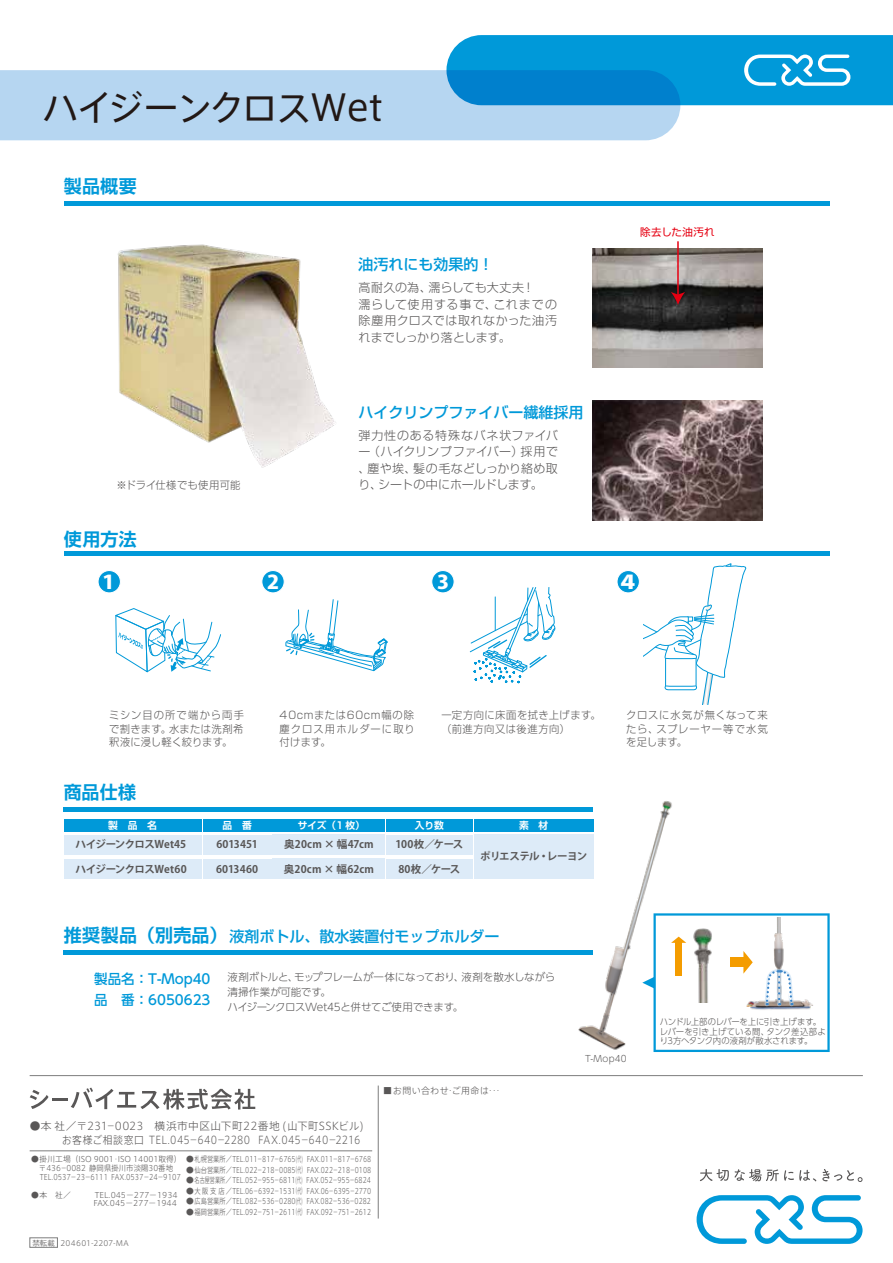
<style>
.page{position:relative;width:893px;height:1263px;background:#fff}
.page>*{position:absolute;margin:0;border:0;box-sizing:border-box;transform-origin:0 0}
.t1{font:36px "Axis Std";letter-spacing:-.055em;color:#221815}
.t2{font:800 18.9px "Koz Go Pro";color:#fff;scale:1.1 1}
.t3{font:700 18px "Shin Go Pro De";letter-spacing:.015em;color:#0099d9}
.t4{font:500 15px "Shin Go Pro";color:#0099d9}
.t5{font:500 13.5px/21px "UD Shin Go Pr 6 N";color:#0099d9}
.t6{font:300 12px/16.5px "Shin Go Pro";letter-spacing:.01em;color:#595757}
.t7{font:300 10.65px/14.1px "Axis Std";letter-spacing:.035em;color:#595757}
.t8{font:300 10.5px/13.5px "Shin Go Pro";letter-spacing:.055em;color:#595757;text-align:justify}
.t9{font:300 10.5px/15px "UD Shin Go Pr 6 N";letter-spacing:-.02em;color:#595757}
.t10{font:700 10.5px "Koz Go Pro";letter-spacing:-.015em;color:#595757}
.t11{font:700 10.5px "Koz Go Pro";letter-spacing:.02em;color:#595757}
.t12{font:300 10.5px "Shin Go Pro";letter-spacing:.025em;color:#595757}
.t13{font:700 10.5px "Koz Go Pro";letter-spacing:-.065em;color:#595757}
.t14{font:10.5px "Shin Go Pro";letter-spacing:.035em;color:#e60012}
.t15{font:700 9.75px "Shin Go Pro De";letter-spacing:-.03em;color:#fff}
.t16{font:300 9px "Axis Std";letter-spacing:.035em;color:#595757}
.t17{font:300 9px "UD Shin Go Pro";letter-spacing:.025em;color:#595757}
.t18{font:300 8.7px/9.3px "UD Shin Go Pro";letter-spacing:-.01em;color:#595757;scale:.96 1}
.t19{font:300 7.8px/8.7px "Axis Std";color:#595757}
.t20{font:300 7.5px "Axis Std";letter-spacing:.015em;color:#595757}
.s1{font-family:"Shin Go Pro De";font-weight:700;font-size:18px}
</style>
<div class="page">
<hr style="left:64px;top:202px;width:765px;height:4px;background:#0099d9">
<div style="left:64px;top:807px;width:529px;height:5px;background:#0099d9"></div>
<div style="left:64px;top:819px;width:137px;height:13px;background:#0099d9"></div>
<div style="left:64px;top:834px;width:137px;height:20px;background:#ddebf8"></div>
<div style="left:64px;top:859px;width:137px;height:20px;background:#ddebf8"></div>
<div style="left:203px;top:819px;width:69px;height:13px;background:#0099d9"></div>
<div style="left:203px;top:834px;width:69px;height:20px;background:#ddebf8"></div>
<div style="left:203px;top:859px;width:69px;height:20px;background:#ddebf8"></div>
<div style="left:273px;top:819px;width:112px;height:13px;background:#0099d9"></div>
<div style="left:273px;top:834px;width:112px;height:21px;background:#ddebf8"></div>
<div style="left:273px;top:859px;width:112px;height:20px;background:#ddebf8"></div>
<div style="left:386px;top:819px;width:86px;height:13px;background:#0099d9"></div>
<div style="left:386px;top:834px;width:86px;height:20px;background:#ddebf8"></div>
<div style="left:386px;top:859px;width:86px;height:20px;background:#ddebf8"></div>
<div style="left:474px;top:819px;width:120px;height:13px;background:#0099d9"></div>
<div style="left:474px;top:834px;width:120px;height:45px;background:#ddebf8"></div>
<hr style="left:64px;top:552px;width:765px;height:4px;background:#0099d9">
<div style="left:98px;top:570px;width:22px;height:23px;background:#0099d9;border-radius:50%"></div>
<div style="left:98px;top:570px;width:23px;height:23px;border:1px solid #fff;border-radius:50%"></div>
<div style="left:262px;top:570px;width:22px;height:23px;background:#0099d9;border-radius:50%"></div>
<div style="left:261px;top:570px;width:24px;height:23px;border:1px solid #fff;border-radius:50%"></div>
<div style="left:432px;top:570px;width:22px;height:23px;background:#0099d9;border-radius:50%"></div>
<div style="left:431px;top:570px;width:24px;height:23px;border:1px solid #fff;border-radius:50%"></div>
<div style="left:617px;top:570px;width:22px;height:23px;background:#0099d9;border-radius:50%"></div>
<div style="left:616px;top:570px;width:24px;height:23px;border:1px solid #fff;border-radius:50%"></div>
<svg style="left:697px;top:1195px;width:165px;height:49px"></svg>
<svg style="left:700px;top:1169px;width:116px;height:12px"></svg>
<svg style="left:822px;top:1169px;width:40px;height:13px"></svg>
<hr style="left:30px;top:1075px;width:833px;height:1px;background:#7d7d7d">
<hr style="left:30px;top:1150px;width:342px;height:1px;background:#7d7d7d">
<hr style="left:378px;top:1085px;width:1px;height:133px;background:#7d7d7d">
<div style="left:30px;top:1237px;width:28px;height:10px;border:1px solid #7d7d7d"></div>
<svg style="left:30px;top:1090px;width:19px;height:19px"></svg>
<hr style="left:52px;top:1097px;width:16px;height:3px;background:#595757">
<svg style="left:71px;top:1087px;width:184px;height:23px"></svg>
<div style="left:0;top:70px;width:680px;height:70px;background:#b6d6f1"></div>
<svg style="left:446px;top:35px;width:447px;height:70px;background:#0d98d8"></svg>
<img style="left:90px;top:201px;width:270px;height:267px">
<hr style="left:64px;top:951px;width:529px;height:4px;background:#0099d9">
<img style="left:593px;top:401px;width:169px;height:119px">
<img style="left:593px;top:249px;width:169px;height:119px">
<hr style="left:677px;top:242px;width:2px;height:54px;background:#e60012">
<svg style="left:671px;top:292px;width:14px;height:13px"></svg>
<svg style="left:285px;top:599px;width:103px;height:72px"></svg>
<svg style="left:115px;top:608px;width:106px;height:65px"></svg>
<svg style="left:469px;top:587px;width:87px;height:97px"></svg>
<svg style="left:644px;top:563px;width:102px;height:141px"></svg>
<img style="left:561px;top:801px;width:111px;height:249px">
<svg style="left:642px;top:913px;width:188px;height:139px"></svg>
<h1 class="t1" style="left:43px;top:80px;width:342px">ハイジーンクロスWet</h1>
<h3 class="t3" style="left:64px;top:171px;width:74px">製品概要</h3>
<h3 class="t12" style="left:116px;top:477px;width:125px">※ドライ仕様でも使用可能</h3>
<h3 class="t4" style="left:359px;top:252px;width:136px">油汚れにも効果的！</h3>
<h3 class="t6" style="left:359px;top:278px;width:200px">高耐久の為、濡らしても大丈夫！<br>濡らして使用する事で、これまでの除塵用クロスでは取れなかった油汚れまでしっかり落とします。</h3>
<h3 class="t4" style="left:359px;top:400px;width:226px">ハイクリンプファイバー繊維採用</h3>
<h3 class="t6" style="left:359px;top:425px;width:201px;text-align:justify">弾力性のある特殊なバネ状ファイバー（ハイクリンプファイバー）採用で、塵や埃、髪の毛などしっかり絡め取り、シートの中にホールドします。</h3>
<h3 class="t14" style="left:640px;top:223px;width:76px">除去した油汚れ</h3>
<h3 class="t3" style="left:64px;top:524px;width:74px">使用方法</h3>
<h2 class="t2" style="left:103px;top:569px;width:12px">1</h2>
<h2 class="t2" style="left:267px;top:569px;width:12px">2</h2>
<h2 class="t2" style="left:437px;top:569px;width:12px">3</h2>
<h2 class="t2" style="left:617px;top:569px;width:20px">４</h2>
<h3 class="t8" style="left:109px;top:707px;width:137px">ミシン目の所で端から両手で割きます。水または洗剤希釈液に浸し軽く絞ります。</h3>
<h3 class="t3" style="left:64px;top:778px;width:74px">商品仕様</h3>
<p class="t15" style="left:108px;top:817px;width:50px">製　品　名</p>
<h3 class="t10" style="left:76px;top:838px;width:112px">ハイジーンクロスWet45</h3>
<h3 class="t10" style="left:76px;top:862px;width:113px">ハイジーンクロスWet60</h3>
<p class="t15" style="left:223px;top:817px;width:31px">品　番</p>
<h3 class="t11" style="left:216px;top:862px;width:44px">6013460</h3>
<h3 class="t10" style="left:216px;top:838px;width:43px">6013451</h3>
<h3 class="t8" style="left:280px;top:707px;width:137px">40cmまたは60cm幅の除塵クロス用ホルダーに取り付けます。</h3>
<h3 class="t8" style="left:441px;top:707px;width:161px">一定方向に床面を拭き上げます。（前進方向又は後進方向）</h3>
<h3 class="t8" style="left:626px;top:707px;width:143px">クロスに水気が無くなって来たら、スプレーヤー等で水気を足します。</h3>
<p class="t15" style="left:298px;top:817px;width:69px">サイズ（1 枚）</p>
<h3 class="t11" style="left:284px;top:838px;width:91px">奥20cm × 幅47cm</h3>
<h3 class="t11" style="left:284px;top:862px;width:92px">奥20cm × 幅62cm</h3>
<p class="t15" style="left:415px;top:817px;width:30px">入り数</p>
<h3 class="t10" style="left:395px;top:838px;width:69px">100枚／ケース</h3>
<h3 class="t10" style="left:398px;top:862px;width:64px">80枚／ケース</h3>
<p class="t15" style="left:519px;top:817px;width:31px">素　材</p>
<h3 class="t13" style="left:480px;top:849px;width:109px">ポリエステル・レーヨン</h3>
<h3 class="t4" style="left:64px;top:924px;width:437px"><span class="s1">推奨製品（別売品）</span>液剤ボトル、散水装置付モップホルダー</h3>
<h3 class="t5" style="left:94px;top:968px;width:118px">製品名：T-Mop40品　番：6050623</h3>
<h3 class="t9" style="left:228px;top:969px;width:329px">液剤ボトルと、モップフレームが一体になっており、液剤を散水しながら清掃作業が可能です。<br>ハイジーンクロスWet45と併せてご使用できます。</h3>
<h3 class="t7" style="left:30px;top:1118px;width:335px">●本 社／〒231－0023 横浜市中区山下町22番地 (山下町SSKビル)　　　お客様ご相談窓口 TEL.045－640－2280 FAX.045－640－2216</h3>
<p class="t19" style="left:186px;top:1154px;width:187px">●札幌営業所／TEL.011－817－6765(代) FAX.011－817－6768</p>
<p class="t19" style="left:186px;top:1165px;width:187px">●仙台営業所／TEL.022－218－0085(代) FAX.022－218－0108</p>
<p class="t19" style="left:186px;top:1175px;width:186px">●名古屋営業所／TEL.052－955－6811(代) FAX.052－955－6824</p>
<p class="t19" style="left:186px;top:1186px;width:187px">●大阪支店／TEL.06－6392－1531(代) FAX.06－6395－2770</p>
<p class="t19" style="left:186px;top:1196px;width:186px">●広島営業所／TEL.082－536－0280(代) FAX.082－536－0282</p>
<p class="t19" style="left:186px;top:1207px;width:187px">●福岡営業所／TEL.092－751－2611(代) FAX.092－751－2612</p>
<p class="t20" style="left:32px;top:1237px;width:98px">禁転載 204601-2207-MA</p>
<p class="t19" style="left:39px;top:1154px;width:144px;text-indent:-8px">●掛川工場（ISO 9001･ISO 14001取得）〒436－0082 静岡県掛川市淡陽30番地<br>TEL.0537－23－6111 FAX.0537－24－9107</p>
<p class="t19" style="left:31px;top:1190px;width:41px">●本　社／</p>
<p class="t19" style="left:94px;top:1190px;width:86px">TEL.045－277－1934<br>FAX.045－277－1944</p>
<p class="t16" style="left:383px;top:1084px;width:119px">■お問い合わせ･ご用命は･･･</p>
<p class="t17" style="left:585px;top:1051px;width:43px">T-Mop40</p>
<p class="t18" style="left:660px;top:1017px;width:174px">ハンドル上部のレバーを上に引き上げます。レバーを引き上げている間、タンク差込部より3方へタンク内の液剤が散水されます。</p>
</div>
